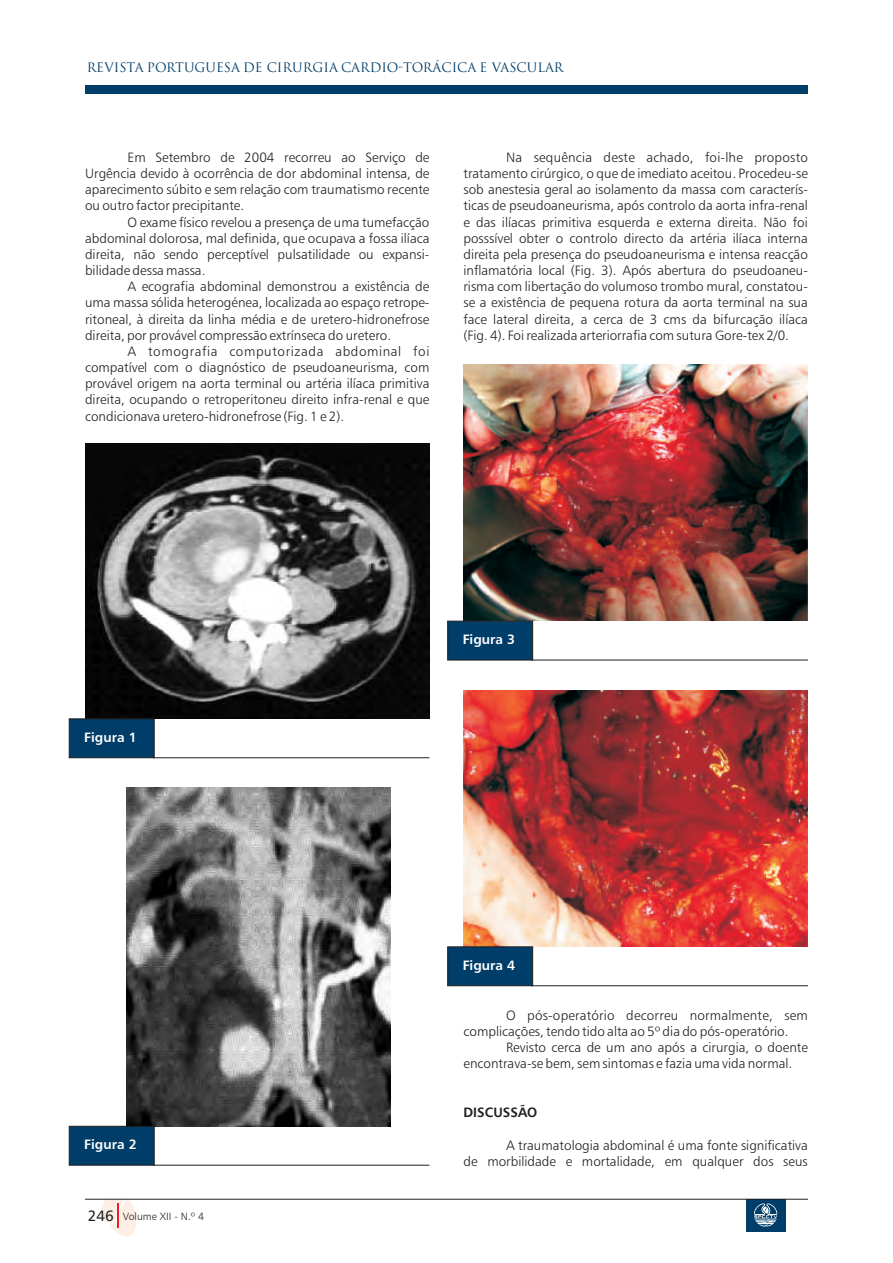
<style>
.page{position:relative;width:893px;height:1263px;background:#fff}
.page>*{position:absolute;margin:0;border:0;box-sizing:border-box;transform-origin:0 0}
.t1{font:13.5px/16.2px "Humanist 777 BT Light B";color:#231f20;text-align:justify}
.t2{font:13.5px "Humanist 777 BT Roman B,Bold";color:#fff}
.t3{font:13.5px "Humanist 777 BT Roman B,Bold";color:#231f20}
.t4{font:12.75px "Trajax";color:#003d68}
.t5{font:10.5px "Humanist 777 BT Light B";color:#231f20}
.s1{font-family:"Humanist 777 BT Roman B";font-size:15px}
</style>
<div class="page">
<img style="left:463px;top:365px;width:345px;height:256px">
<img style="left:463px;top:690px;width:345px;height:256px">
<img style="left:126px;top:788px;width:265px;height:338px">
<div style="left:85px;top:85px;width:723px;height:9px;background:#003d68"></div>
<img style="left:85px;top:443px;width:344px;height:276px">
<hr style="left:153px;top:757px;width:276px;height:1px;background:#231f20">
<hr style="left:153px;top:1165px;width:276px;height:1px;background:#231f20">
<svg style="left:68px;top:718px;width:87px;height:40px;background:#053d64"></svg>
<svg style="left:68px;top:1125px;width:87px;height:41px;background:#0a4066"></svg>
<hr style="left:531px;top:660px;width:277px;height:1px;background:#231f20">
<hr style="left:531px;top:985px;width:277px;height:1px;background:#231f20">
<svg style="left:447px;top:620px;width:86px;height:41px;background:#063d64"></svg>
<svg style="left:447px;top:946px;width:86px;height:40px;background:#043c64"></svg>
<div style="left:746px;top:1199px;width:40px;height:33px;background:#003d68"></div>
<svg style="left:754px;top:1203px;width:23px;height:24px"></svg>
<svg style="left:101px;top:1200px;width:35px;height:37px"></svg>
<hr style="left:85px;top:1199px;width:723px;height:1px;background:#231f20">
<p class="t4" style="left:87px;top:62px;width:478px">REVISTA PORTUGUESA DE CIRURGIA CARDIO-TORáCICA E VASCULAR</p>
<p class="t1" style="left:85px;top:150px;width:346px;text-indent:43px">Em Setembro de 2004 recorreu ao Serviço de Urgência devido à ocorrência de dor abdominal intensa, de aparecimento súbito e sem relação com traumatismo recente ou outro factor precipitante.</p>
<p class="t1" style="left:85px;top:215px;width:346px;text-indent:43px">O exame físico revelou a presença de uma tumefacção abdominal dolorosa, mal definida, que ocupava a fossa ilíaca direita, não sendo perceptível pulsatilidade ou expansi&shy;bilidade dessa massa.</p>
<p class="t1" style="left:85px;top:280px;width:346px;text-indent:43px">A ecografia abdominal demonstrou a existência de uma massa sólida heterogénea, localizada ao espaço retrope&shy;ritoneal, à direita da linha média e de uretero-hidronefrose direita, por provável compressão extrínseca do uretero.</p>
<p class="t1" style="left:85px;top:344px;width:346px;text-indent:43px">A tomografia computorizada abdominal foi compatível com o diagnóstico de pseudoaneurisma, com provável origem na aorta terminal ou artéria ilíaca primitiva direita, ocupando o retroperitoneu direito infra-renal e que condicionava uretero-hidronefrose (Fig. 1 e 2).</p>
<p class="t1" style="left:463px;top:150px;width:346px;text-indent:43px">Na sequência deste achado, foi-lhe proposto tratamento cirúrgico, o que de imediato aceitou. Procedeu-se sob anestesia geral ao isolamento da massa com caracterís&shy;ticas de pseudoaneurisma, após controlo da aorta infra-renal e das ilíacas primitiva esquerda e externa direita. Não foi posssível obter o controlo directo da artéria ilíaca interna direita pela presença do pseudoaneurisma e intensa reacção inflamatória local (Fig. 3). Após abertura do pseudoaneu&shy;risma com libertação do volumoso trombo mural, constatou&shy;se a existência de pequena rotura da aorta terminal na sua face lateral direita, a cerca de 3 cms da bifurcação ilíaca (Fig. 4). Foi realizada arteriorrafia com sutura Gore-tex 2/0.</p>
<p class="t2" style="left:84px;top:731px;width:54px">Figura 1</p>
<p class="t2" style="left:463px;top:634px;width:54px">Figura 3</p>
<p class="t2" style="left:84px;top:1139px;width:54px">Figura 2</p>
<p class="t5" style="left:88px;top:1212px;width:118px"><span class="s1">246</span> Volume XII - N.º 4</p>
<p class="t2" style="left:463px;top:959px;width:54px">Figura 4</p>
<p class="t1" style="left:463px;top:1008px;width:346px;text-indent:43px">O pós-operatório decorreu normalmente, sem complicações, tendo tido alta ao 5º dia do pós-operatório.</p>
<p class="t1" style="left:463px;top:1041px;width:346px;text-indent:43px">Revisto cerca de um ano após a cirurgia, o doente encontrava-se bem, sem sintomas e fazia uma vida normal.</p>
<p class="t3" style="left:463px;top:1107px;width:75px">DISCUSSÃO</p>
<p class="t1" style="left:463px;top:1138px;width:346px;text-align:right">A traumatologia abdominal é uma fonte significativa<br>de morbilidade e mortalidade, em qualquer dos seus</p>
</div>
